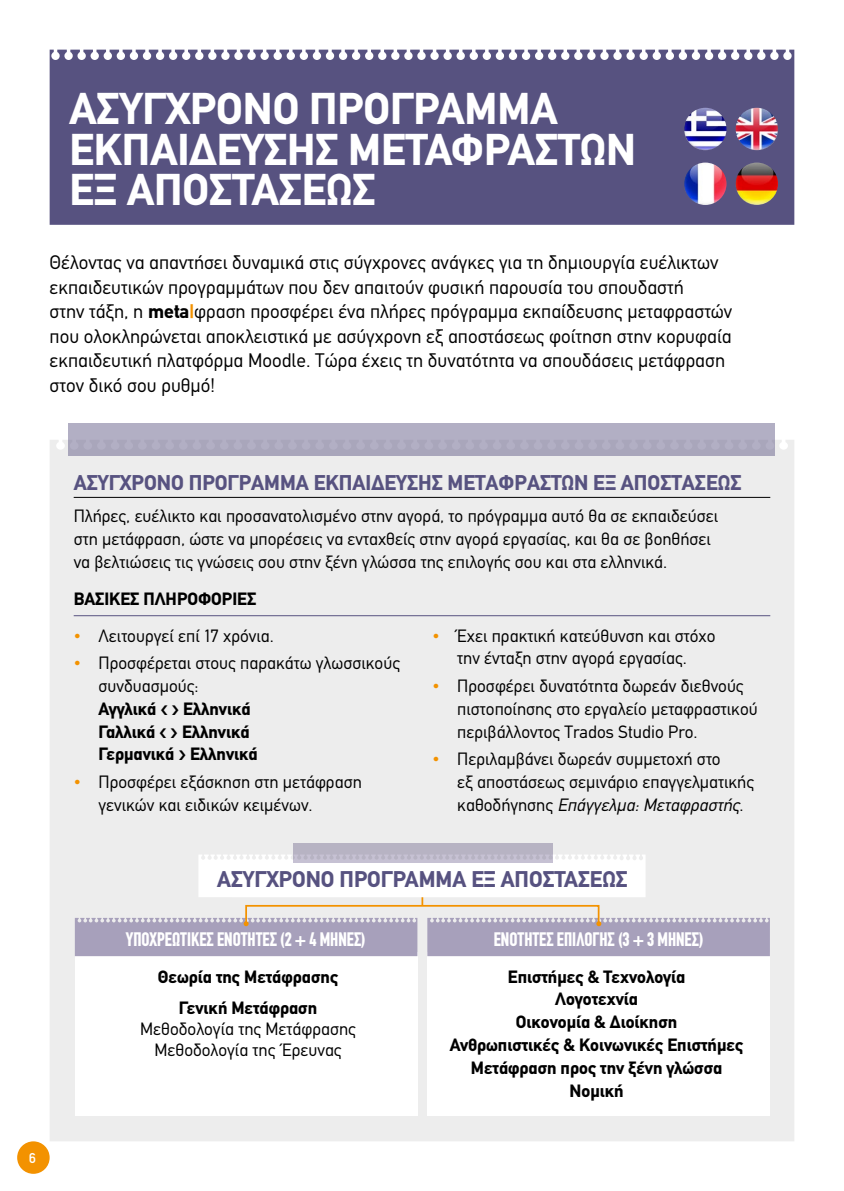
<style>
.page{position:relative;width:844px;height:1191px;background:#fff}
.page>*{position:absolute;margin:0;border:0;box-sizing:border-box;transform-origin:0 0}
.t1{font:700 43.75px/40.2px "CF Din";color:#fff}
.t2{font:700 22.4px "CF Din";color:#575280}
.t3{font:700 21px "CF Din";color:#575280}
.t4{font:19.25px/24.5px "CF Din";color:#000}
.t5{font:700 19.25px "CF Din Condensed";color:#fff}
.t6{font:17.5px/22.8px "CF Din";color:#000}
.t7{font:700 17.5px/22.8px "CF Din";color:#000;text-align:center}
.t8{font:14px "CF Din";color:#fff}
.s1{font-weight:700}
.s2{font-weight:700;color:#f39200}
.s3{color:#f39200}
.s4{font-style:italic}
</style>
<div class="page">
<div style="left:50px;top:50px;width:744px;height:175px;background:#575280"></div>
<div style="left:50px;top:440px;width:744px;height:701px;background:#ededed"></div>
<div style="left:69px;top:423px;width:705px;height:33px;background:#b2afc4"></div>
<img style="left:684px;top:163px;width:42px;height:42px;border-radius:21px">
<img style="left:735px;top:163px;width:42px;height:42px;border-radius:21px">
<img style="left:735px;top:108px;width:42px;height:42px;border-radius:21px">
<img style="left:684px;top:108px;width:42px;height:42px;border-radius:21px">
<hr style="left:74px;top:497px;width:696px;height:1px;background:#000">
<hr style="left:74px;top:615px;width:696px;height:1px;background:#575280">
<div style="left:75px;top:952px;width:342px;height:163px;background:#fff"></div>
<div style="left:427px;top:952px;width:342px;height:163px;background:#fff"></div>
<div style="left:245px;top:905px;width:354px;height:19px;border:2px solid #f39200"></div>
<svg style="left:427px;top:918px;width:342px;height:38px;background:#aaa4bd"></svg>
<svg style="left:75px;top:918px;width:342px;height:38px;background:#aaa3bd"></svg>
<svg style="left:198px;top:854px;width:447px;height:51px"></svg>
<div style="left:293px;top:843px;width:259px;height:20px;background:linear-gradient(to right,#bcb7c8,#bcb7c8)"></div>
<div style="left:17px;top:1141px;width:33px;height:32px;background:#f39200;border-radius:50%"></div>
<svg style="left:161px;top:705px;width:17px;height:10px"></svg>
<svg style="left:160px;top:728px;width:17px;height:9px"></svg>
<svg style="left:179px;top:750px;width:6px;height:10px"></svg>
<h1 class="t1" style="left:69px;top:90px;width:568px">ΑΣΥΓΧΡΟΝΟ ΠΡΟΓΡΑΜΜΑ<br>ΕΚΠΑΙΔΕΥΣΗΣ ΜΕΤΑΦΡΑΣΤΩΝ<br>ΕΞ ΑΠΟΣΤΑΣΕΩΣ</h1>
<p class="t4" style="left:50px;top:250px;width:684px">Θέλοντας να απαντήσει δυναμικά στις σύγχρονες ανάγκες για τη δημιουργία ευέλικτων εκπαιδευτικών προγραμμάτων που δεν απαιτούν φυσική παρουσία του σπουδαστή<br>στην τάξη, η <span class="s1">meta</span><span class="s2">|</span>φραση προσφέρει ένα πλήρες πρόγραμμα εκπαίδευσης μεταφραστών που ολοκληρώνεται αποκλειστικά με ασύγχρονη εξ αποστάσεως φοίτηση στην κορυφαία εκπαιδευτική πλατφόρμα Moodle. Τώρα έχεις τη δυνατότητα να σπουδάσεις μετάφραση στον δικό σου ρυθμό!</p>
<p class="t8" style="left:29px;top:1150px;width:8px">6</p>
<p class="t3" style="left:74px;top:471px;width:669px">ΑΣΥΓΧΡΟΝΟ ΠΡΟΓΡΑΜΜΑ ΕΚΠΑΙΔΕΥΣΗΣ ΜΕΤΑΦΡΑΣΤΩΝ ΕΞ ΑΠΟΣΤΑΣΕΩΣ</p>
<p class="t6" style="left:74px;top:505px;width:646px">Πλήρες, ευέλικτο και προσανατολισμένο στην αγορά, το πρόγραμμα αυτό θα σε εκπαιδεύσει στη μετάφραση, ώστε να μπορέσεις να ενταχθείς στην αγορά εργασίας, και θα σε βοηθήσει να βελτιώσεις τις γνώσεις σου στην ξένη γλώσσα της επιλογής σου και στα ελληνικά.</p>
<p class="t7" style="left:74px;top:588px;width:184px">ΒΑΣΙΚΕΣ ΠΛΗΡΟΦΟΡΙΕΣ</p>
<p class="t6" style="left:74px;top:624px;width:202px"><span class="s3">•</span> Λειτουργεί επί 17 χρόνια.</p>
<p class="t6" style="left:98px;top:652px;width:303px;text-indent:-25px"><span class="s3">•</span> Προσφέρεται στους παρακάτω γλωσσικούς συνδυασμούς:</p>
<p class="t7" style="left:98px;top:697px;width:59px">Αγγλικά</p>
<p class="t7" style="left:183px;top:697px;width:69px">Ελληνικά</p>
<p class="t7" style="left:98px;top:720px;width:58px">Γαλλικά</p>
<p class="t6" style="left:432px;top:624px;width:284px;text-align:center"><span class="s3">•</span> Έχει πρακτική κατεύθυνση και στόχο την ένταξη στην αγορά εργασίας.</p>
<p class="t6" style="left:457px;top:675px;width:302px;text-indent:-25px"><span class="s3">•</span> Προσφέρει δυνατότητα δωρεάν διεθνούς πιστοποίησης στο εργαλείο μεταφραστικού περιβάλλοντος Trados Studio Pro.</p>
<p class="t6" style="left:457px;top:748px;width:298px;text-indent:-25px"><span class="s3">•</span> Περιλαμβάνει δωρεάν συμμετοχή στο<br>εξ αποστάσεως σεμινάριο επαγγελματικής καθοδήγησης <span class="s4">Επάγγελμα: Μεταφραστής</span>.</p>
<p class="t7" style="left:98px;top:720px;width:161px;text-align:left;text-indent:83px">Ελληνικά<br>Γερμανικά Ελληνικά</p>
<p class="t6" style="left:98px;top:771px;width:265px;text-indent:-25px"><span class="s3">•</span> Προσφέρει εξάσκηση στη μετάφραση γενικών και ειδικών κειμένων.</p>
<p class="t2" style="left:217px;top:867px;width:411px">ΑΣΥΓΧΡΟΝΟ ΠΡΟΓΡΑΜΜΑ ΕΞ ΑΠΟΣΤΑΣΕΩΣ</p>
<p class="t5" style="left:126px;top:929px;width:241px">ΥΠΟΧΡΕΩΤΙΚΈΣ ΕΝΌΤΗΤΕΣ (2 + 4 ΜΗΝΕΣ)</p>
<p class="t5" style="left:493px;top:929px;width:211px">ΕΝΟΤΗΤΕΣ ΕΠΙΛΟΓΗΣ (3 + 3 ΜΗΝΕΣ)</p>
<p class="t7" style="left:158px;top:961px;width:182px;line-height:31px">Θεωρία της Μετάφρασης<br>Γενική Μετάφραση</p>
<p class="t6" style="left:140px;top:1018px;width:217px;line-height:21px;text-align:center">Μεθοδολογία της Μετάφρασης<br>Μεθοδολογία της Έρευνας</p>
<p class="t7" style="left:449px;top:965px;width:295px">Επιστήμες &amp; Τεχνολογία<br>Λογοτεχνία<br>Οικονομία &amp; Διοίκηση<br>Ανθρωπιστικές &amp; Κοινωνικές Επιστήμες<br>Μετάφραση προς την ξένη γλώσσα<br>Νομική</p>
</div>
